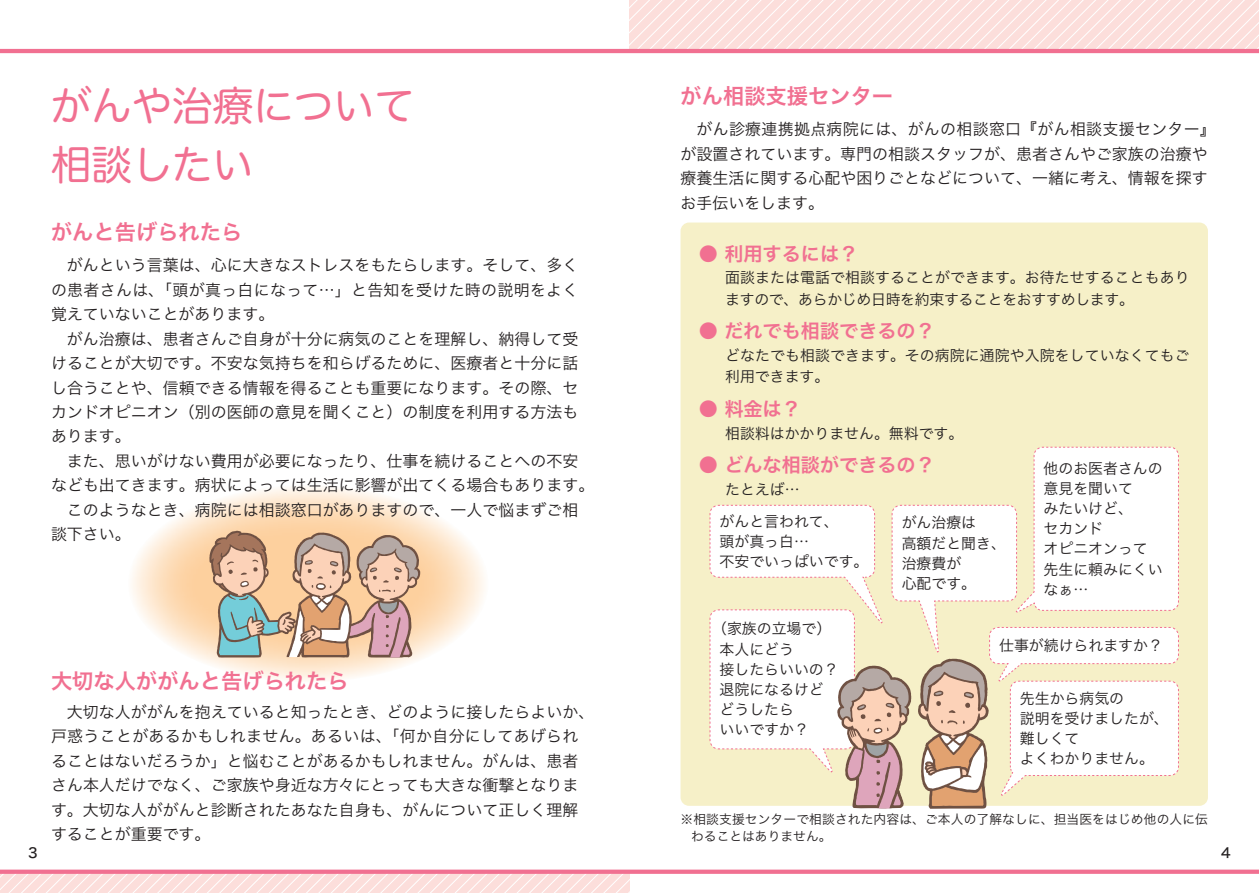
<style>
.page{position:relative;width:1259px;height:893px;background:#fff}
.page>*{position:absolute;margin:0;border:0;box-sizing:border-box;transform-origin:0 0}
.t1{font:40.35px/59.6px "Hira Maru Pro W4";color:#f17091}
.t2{font:21.3px "Hiragino Sans W6";color:#f17091}
.t3{font:19.2px "Hiragino Sans W6";color:#f17091}
.t4{font:15.9px/24.5px "Hiragino Sans W3";color:#231f20}
.t5{font:14.85px/20.2px "Hiragino Sans W3";color:#231f20}
.t6{font:13.8px "Hiragino Sans W5";color:#231f20}
.t7{font:12.75px/17px "Hiragino Sans W3";letter-spacing:.01em;color:#231f20}
</style>
<div class="page">
<div style="left:680px;top:223px;width:528px;height:583px;background:#f6f0c8;border-radius:9px"></div>
<svg style="left:629px;top:0;width:630px;height:49px;background:#fce1de"></svg>
<svg style="left:0;top:874px;width:629px;height:19px;background:#fce1de"></svg>
<svg style="left:128px;top:485px;width:361px;height:197px"></svg>
<hr style="left:0;top:49px;width:1259px;height:4px;background:#f17091">
<svg style="left:0;top:870px;width:1259px;height:4px;background:#f17493"></svg>
<svg style="left:209px;top:530px;width:211px;height:128px;background:#cfb39b"></svg>
<svg style="left:709px;top:446px;width:470px;height:363px"></svg>
<h1 class="t1" style="left:51px;top:73px;width:365px">がんや治療について相談したい</h1>
<h2 class="t2" style="left:51px;top:213px;width:193px">がんと告げられたら</h2>
<p class="t4" style="left:51px;top:252px;width:529px;text-align:justify;text-indent:16px">がんという言葉は、心に大きなストレスをもたらします。そして、多くの患者さんは、「頭が真っ白になって…」と告知を受けた時の説明をよく覚えていないことがあります。</p>
<p class="t4" style="left:51px;top:325px;width:529px;text-align:justify;text-indent:16px">がん治療は、患者さんご自身が十分に病気のことを理解し、納得して受けることが大切です。不安な気持ちを和らげるために、医療者と十分に話し合うことや、信頼できる情報を得ることも重要になります。その際、セカンドオピニオン（別の医師の意見を聞くこと）の制度を利用する方法もあります。</p>
<p class="t4" style="left:67px;top:447px;width:513px">また、思いがけない費用が必要になったり、仕事を続けることへの不安</p>
<p class="t4" style="left:51px;top:472px;width:545px">なども出てきます。病状によっては生活に影響が出てくる場合もあります。</p>
<p class="t4" style="left:67px;top:496px;width:513px">このようなとき、病院には相談窓口がありますので、一人で悩まずご相</p>
<p class="t4" style="left:51px;top:521px;width:81px">談下さい。</p>
<h2 class="t2" style="left:51px;top:661px;width:299px">大切な人ががんと告げられたら</h2>
<p class="t4" style="left:51px;top:699px;width:545px;text-indent:16px">大切な人ががんを抱えていると知ったとき、どのように接したらよいか、戸惑うことがあるかもしれません。あるいは、「何か自分にしてあげられることはないだろうか」と悩むことがあるかもしれません。がんは、患者さん本人だけでなく、ご家族や身近な方々にとっても大きな衝撃となります。大切な人ががんと診断されたあなた自身も、がんについて正しく理解することが重要です。</p>
<h2 class="t2" style="left:680px;top:76px;width:214px">がん相談支援センター</h2>
<p class="t4" style="left:680px;top:116px;width:537px;text-indent:16px">がん診療連携拠点病院には、がんの相談窓口『がん相談支援センター』が設置されています。専門の相談スタッフが、患者さんやご家族の治療や療養生活に関する心配や困りごとなどについて、一緒に考え、情報を探すお手伝いをします。</p>
<p class="t3" style="left:699px;top:236px;width:161px">● 利用するには？</p>
<p class="t5" style="left:725px;top:266px;width:466px;line-height:21.3px">面談または電話で相談することができます。お待たせすることもありますので、あらかじめ日時を約束することをおすすめします。</p>
<p class="t3" style="left:699px;top:314px;width:237px">● だれでも相談できるの？</p>
<p class="t5" style="left:725px;top:344px;width:466px;line-height:21.3px">どなたでも相談できます。その病院に通院や入院をしていなくてもご利用できます。</p>
<p class="t3" style="left:699px;top:391px;width:104px">● 料金は？</p>
<p class="t5" style="left:725px;top:422px;width:240px">相談料はかかりません。無料です。</p>
<p class="t3" style="left:699px;top:447px;width:237px">● どんな相談ができるの？</p>
<p class="t5" style="left:725px;top:478px;width:76px">たとえば…</p>
<p class="t5" style="left:1043px;top:457px;width:121px">他のお医者さんの意見を聞いて<br>みたいけど、<br>セカンド<br>オピニオンって先生に頼みにくいなぁ…</p>
<p class="t5" style="left:719px;top:510px;width:150px">がんと言われて、<br>頭が真っ白…<br>不安でいっぱいです。</p>
<p class="t5" style="left:901px;top:512px;width:106px">がん治療は<br>高額だと聞き、治療費が<br>心配です。</p>
<p class="t5" style="left:719px;top:618px;width:121px;text-indent:-7px">（家族の立場で）本人にどう<br>接したらいいの？退院になるけどどうしたら<br>いいですか？</p>
<p class="t5" style="left:999px;top:634px;width:165px">仕事が続けられますか？</p>
<p class="t5" style="left:1020px;top:687px;width:150px">先生から病気の<br>説明を受けましたが、難しくて<br>よくわかりません。</p>
<p class="t7" style="left:691px;top:810px;width:518px;text-indent:-11px">※相談支援センターで相談された内容は、ご本人の了解なしに、担当医をはじめ他の人に伝わることはありません。</p>
<p class="t6" style="left:28px;top:841px;width:11px">3</p>
<p class="t6" style="left:1221px;top:841px;width:11px">4</p>
</div>
